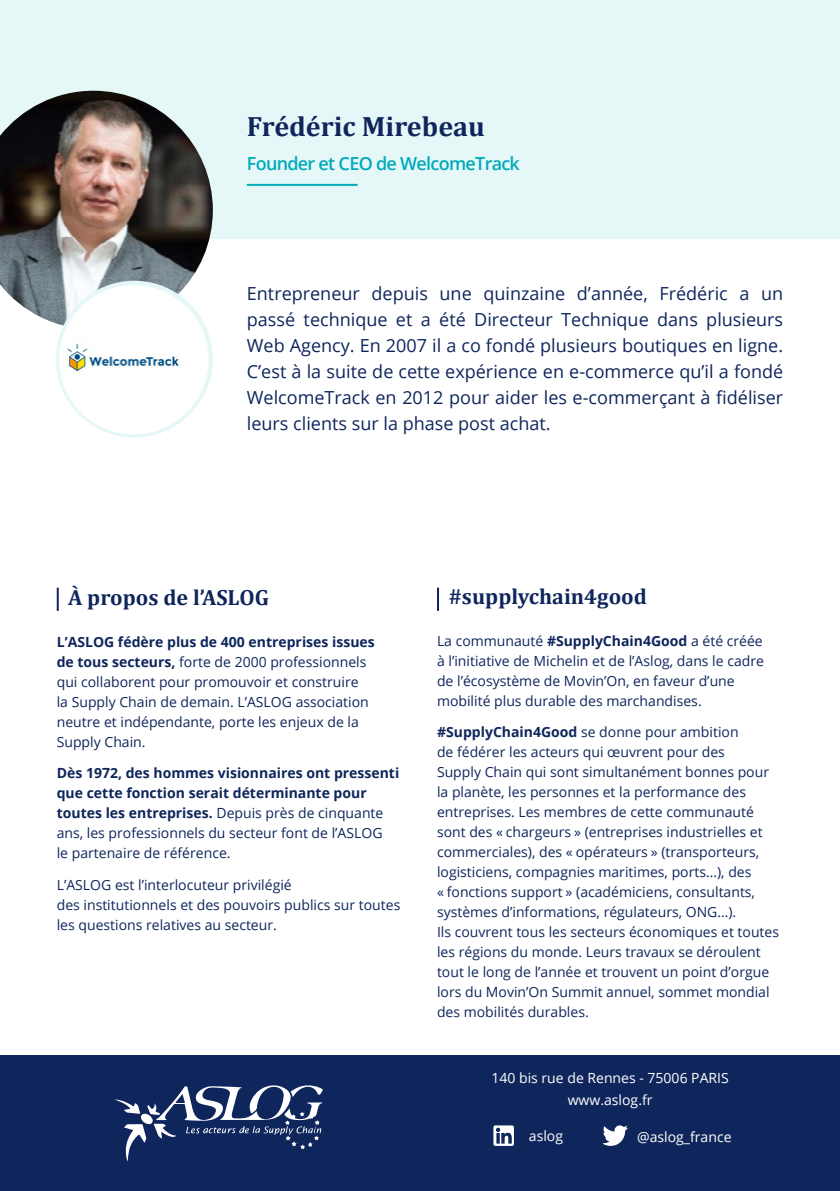
<style>
.page{position:relative;width:840px;height:1191px;background:#fff}
.page>*{position:absolute;margin:0;border:0;box-sizing:border-box;transform-origin:0 0}
.t1{font:700 28px "Cambria";color:#0f265c}
.t2{font:700 22px "Cambria";color:#0f265c}
.t3{font:18px/26px "Open Sans";color:#0f265c;text-align:justify}
.t4{font:600 18px "Open Sans";letter-spacing:-.04em;color:#00abba}
.t5{font:14px/20px "Open Sans";color:#0f265c}
.t6{font:700 14px/20px "Open Sans";color:#0f265c}
.t7{font:14px/22px "Open Sans";color:#fff;text-align:center}
.s1{font-weight:700}
.s2{font-weight:400}
</style>
<div class="page">
<div style="left:0;top:0;width:839px;height:238px;background:#e6f7f8"></div>
<div style="left:0;top:1055px;width:839px;height:136px;background:#0f265c"></div>
<svg style="left:115px;top:1085px;width:208px;height:76px"></svg>
<hr style="left:57px;top:587px;width:2px;height:24px;background:#0f265c">
<hr style="left:437px;top:587px;width:2px;height:24px;background:#0f265c">
<svg style="left:603px;top:1125px;width:24px;height:20px"></svg>
<svg style="left:493px;top:1125px;width:20px;height:20px"></svg>
<img style="left:0;top:91px;width:213px;height:237px">
<hr style="left:247px;top:184px;width:110px;height:2px;background:#00abba">
<div style="left:56px;top:281px;width:157px;height:156px;background:#e6f7f8;border-radius:50%"></div>
<div style="left:59px;top:285px;width:149px;height:149px;background:#fff;border-radius:50%"></div>
<img style="left:63px;top:343px;width:119px;height:29px">
<h1 class="t1" style="left:247px;top:110px;width:239px">Frédéric Mirebeau</h1>
<p class="t4" style="left:247px;top:151px;width:274px">Founder et CEO de WelcomeTrack</p>
<p class="t3" style="left:247px;top:280px;width:537px">Entrepreneur depuis une quinzaine d’année, Frédéric a un passé technique et a été Directeur Technique dans plusieurs Web Agency. En 2007 il a co fondé plusieurs boutiques en ligne.<br>C’est à la suite de cette expérience en e-commerce qu’il a fondé WelcomeTrack en 2012 pour aider les e-commerçant à fidéliser leurs clients sur la phase post achat.</p>
<h2 class="t2" style="left:68px;top:584px;width:202px">À propos de l’ASLOG</h2>
<p class="t5" style="left:57px;top:631px;width:319px"><span class="s1">L’ASLOG fédère plus de 400 entreprises issues de tous secteurs,</span> forte de 2000 professionnels qui collaborent pour promouvoir et construire<br>la Supply Chain de demain. L’ASLOG association neutre et indépendante, porte les enjeux de la Supply Chain.</p>
<p class="t6" style="left:57px;top:762px;width:344px">Dès 1972, des hommes visionnaires ont pressenti que cette fonction serait déterminante pour toutes les entreprises. <span class="s2">Depuis près de cinquante ans, les professionnels du secteur font de l’ASLOG<br>le partenaire de référence.</span></p>
<p class="t5" style="left:57px;top:874px;width:345px">L’ASLOG est l’interlocuteur privilégié<br>des institutionnels et des pouvoirs publics sur toutes les questions relatives au secteur.</p>
<h2 class="t2" style="left:448px;top:583px;width:200px">#supplychain4good</h2>
<p class="t5" style="left:437px;top:630px;width:328px">La communauté <span class="s1">#SupplyChain4Good</span> a été créée à l’initiative de Michelin et de l’Aslog, dans le cadre de l’écosystème de Movin’On, en faveur d’une mobilité plus durable des marchandises.</p>
<p class="t5" style="left:437px;top:721px;width:343px"><span class="s1">#SupplyChain4Good</span> se donne pour ambition<br>de fédérer les acteurs qui œuvrent pour des<br>Supply Chain qui sont simultanément bonnes pour la planète, les personnes et la performance des entreprises. Les membres de cette communauté sont des « chargeurs » (entreprises industrielles et commerciales), des « opérateurs » (transporteurs, logisticiens, compagnies maritimes, ports…), des<br>« fonctions support » (académiciens, consultants, systèmes d’informations, régulateurs, ONG…).<br>Ils couvrent tous les secteurs économiques et toutes les régions du monde. Leurs travaux se déroulent tout le long de l’année et trouvent un point d’orgue lors du Movin’On Summit annuel, sommet mondial des mobilités durables.</p>
<p class="t7" style="left:491px;top:1066px;width:239px">140 bis rue de Rennes - 75006 PARIS www.aslog.fr</p>
<p class="t7" style="left:528px;top:1124px;width:36px">aslog</p>
<p class="t7" style="left:636px;top:1125px;width:96px">@aslog_france</p>
</div>
